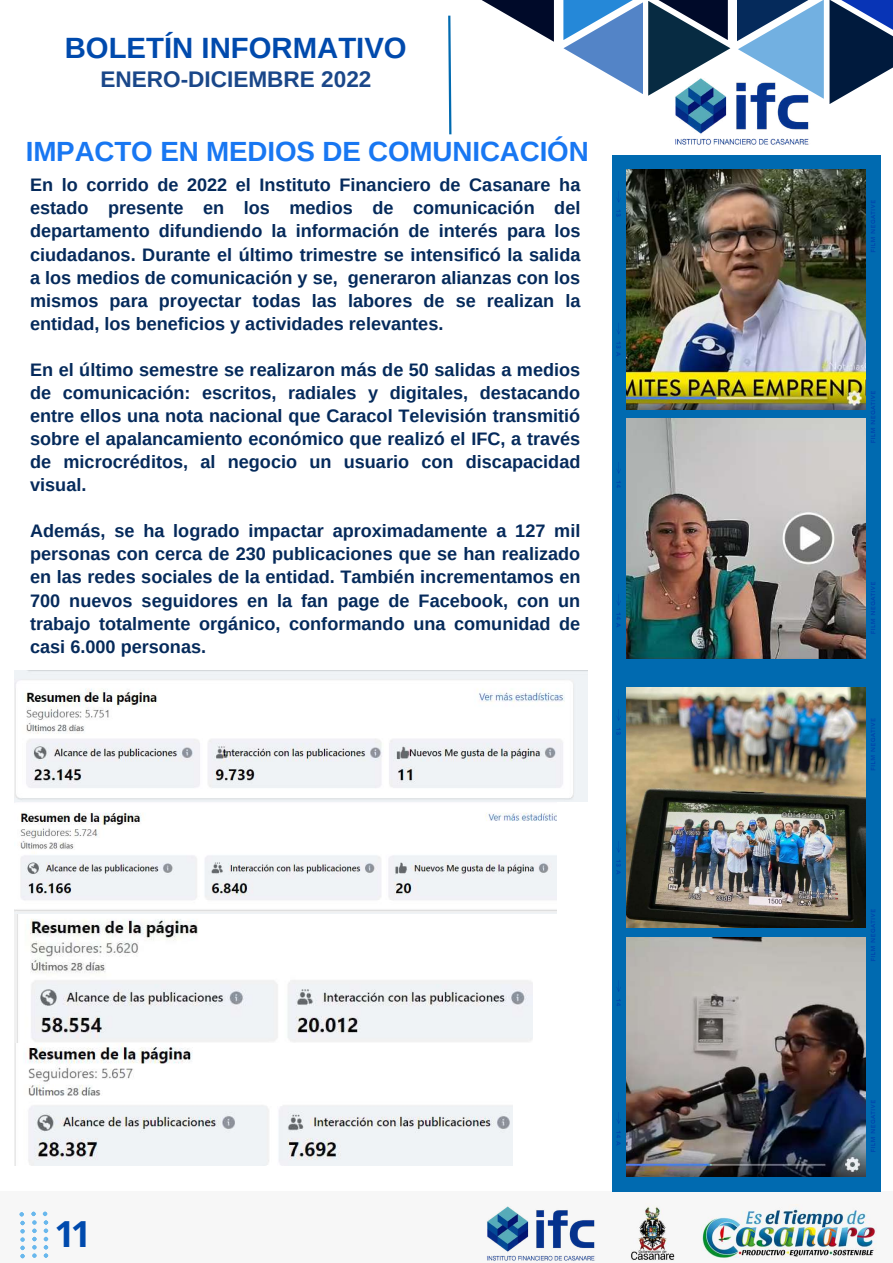
<style>
.page{position:relative;width:893px;height:1263px;background:#fff}
.page>*{position:absolute;margin:0;border:0;box-sizing:border-box;transform-origin:0 0}
.t1{font:700 35.92px "Open Sans";color:#004aad}
.t2{font:700 29.33px "Arimo";color:#004aad}
.t3{font:700 27.75px "Arimo";letter-spacing:-.005em;color:#1877f2}
.t4{font:700 22.58px "Arimo";color:#1a4789}
.t5{font:700 18.08px/23.1px "Arimo";color:#052a5b;text-align:justify}
</style>
<div class="page">
<svg style="left:448px;top:42px;width:4px;height:93px"></svg>
<svg style="left:19px;top:1212px;width:6px;height:47px"></svg>
<svg style="left:31px;top:1211px;width:18px;height:47px"></svg>
<svg style="left:563px;top:40px;width:167px;height:56px"></svg>
<svg style="left:563px;top:0;width:165px;height:40px"></svg>
<svg style="left:738px;top:0;width:149px;height:104px"></svg>
<svg style="left:814px;top:0;width:79px;height:71px;background:#33507c"></svg>
<svg style="left:448px;top:0;width:106px;height:42px"></svg>
<img style="left:660px;top:69px;width:163px;height:76px">
<div style="left:612px;top:155px;width:268px;height:518px;background:#006ab0"></div>
<img style="left:626px;top:419px;width:239px;height:240px">
<img style="left:626px;top:170px;width:239px;height:240px">
<svg style="left:871px;top:200px;width:4px;height:434px"></svg>
<div style="left:612px;top:673px;width:268px;height:518px;background:#006ab0"></div>
<img style="left:626px;top:937px;width:239px;height:240px">
<img style="left:626px;top:688px;width:239px;height:240px">
<svg style="left:870px;top:718px;width:5px;height:434px"></svg>
<img style="left:14px;top:914px;width:518px;height:129px">
<img style="left:14px;top:1043px;width:498px;height:122px">
<img style="left:630px;top:1203px;width:247px;height:58px">
<img style="left:486px;top:1206px;width:110px;height:56px">
<img style="left:14px;top:801px;width:542px;height:113px">
<img style="left:14px;top:670px;width:573px;height:131px">
<h2 class="t2" style="left:65px;top:31px;width:343px">BOLETÍN INFORMATIVO</h2>
<p class="t4" style="left:100px;top:66px;width:273px">ENERO-DICIEMBRE 2022</p>
<h3 class="t3" style="left:26px;top:135px;width:564px">IMPACTO EN MEDIOS DE COMUNICACIÓN</h3>
<p class="t5" style="left:30px;top:173px;width:552px">En lo corrido de 2022 el Instituto Financiero de Casanare ha estado presente en los medios de comunicación del departamento difundiendo la información de interés para los ciudadanos. Durante el último trimestre se intensificó la salida a los medios de comunicación y se, generaron alianzas con los mismos para proyectar todas las labores de se realizan la entidad, los beneficios y actividades relevantes.</p>
<p class="t5" style="left:30px;top:358px;width:552px">En el último semestre se realizaron más de 50 salidas a medios de comunicación: escritos, radiales y digitales, destacando entre ellos una nota nacional que Caracol Televisión transmitió sobre el apalancamiento económico que realizó el IFC, a través de microcréditos, al negocio un usuario con discapacidad visual.</p>
<p class="t5" style="left:30px;top:519px;width:552px">Además, se ha logrado impactar aproximadamente a 127 mil personas con cerca de 230 publicaciones que se han realizado en las redes sociales de la entidad. También incrementamos en 700 nuevos seguidores en la fan page de Facebook, con un trabajo totalmente orgánico, conformando una comunidad de casi 6.000 personas.</p>
<h1 class="t1" style="left:55px;top:1209px;width:38px">11</h1>
</div>
